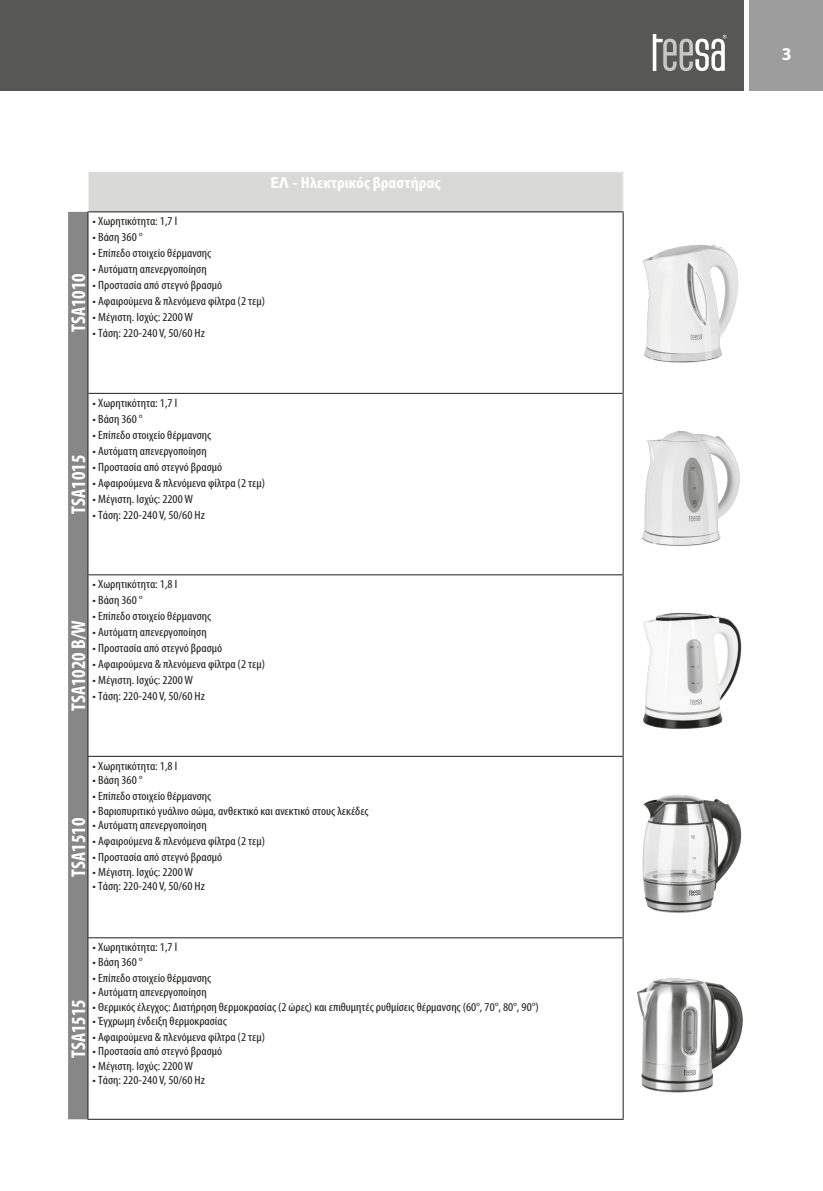
<style>
.page{position:relative;width:823px;height:1191px;background:#fff}
.page>*{position:absolute;margin:0;border:0;box-sizing:border-box;transform-origin:0 0}
.t1{font:700 condensed 20px "Myriad Pro";color:#fff}
.t2{font:700 18px "Myriad Pro";color:#fff}
.t3{font:700 condensed 16px "Myriad Pro";color:#fff;scale:1.1 1}
.t4{font:condensed 12px "Myriad Pro";color:#1d1d1b;scale:1.1 1}
.s1{font-stretch:normal}
</style>
<div class="page">
<div style="left:88px;top:172px;width:534px;height:40px;background:#d9d9d8"></div>
<div style="left:68px;top:212px;width:19px;height:907px;background:#878787"></div>
<hr style="left:87px;top:211px;width:536px;height:1px;background:#1d1d1b">
<hr style="left:88px;top:393px;width:534px;height:1px;background:#1d1d1b">
<hr style="left:87px;top:574px;width:536px;height:1px;background:#1d1d1b">
<hr style="left:87px;top:575px;width:1px;height:181px;background:#1d1d1b">
<hr style="left:622px;top:575px;width:1px;height:181px;background:#1d1d1b">
<hr style="left:87px;top:756px;width:536px;height:1px;background:#1d1d1b">
<hr style="left:87px;top:757px;width:1px;height:180px;background:#1d1d1b">
<hr style="left:622px;top:757px;width:1px;height:180px;background:#1d1d1b">
<hr style="left:87px;top:937px;width:536px;height:1px;background:#1d1d1b">
<hr style="left:87px;top:938px;width:1px;height:180px;background:#1d1d1b">
<hr style="left:622px;top:938px;width:1px;height:180px;background:#1d1d1b">
<hr style="left:87px;top:212px;width:1px;height:181px;background:#1d1d1b">
<hr style="left:622px;top:212px;width:1px;height:181px;background:#1d1d1b">
<hr style="left:87px;top:393px;width:1px;height:181px;background:#1d1d1b">
<hr style="left:622px;top:393px;width:1px;height:181px;background:#1d1d1b">
<hr style="left:87px;top:1118px;width:536px;height:1px;background:#1d1d1b">
<img style="left:637px;top:978px;width:106px;height:115px">
<img style="left:643px;top:244px;width:96px;height:119px">
<img style="left:623px;top:417px;width:117px;height:141px">
<img style="left:643px;top:613px;width:99px;height:116px">
<img style="left:642px;top:794px;width:100px;height:119px">
<div style="left:748px;top:0;width:74px;height:91px;background:#9d9d9d"></div>
<div style="left:0;top:0;width:743px;height:91px;background:#575756"></div>
<svg style="left:652px;top:34px;width:74px;height:37px"></svg>
<p class="t3" style="left:270px;top:173px;width:156px"><span class="s1">ΕΛ -</span> Ηλεκτρικός βραστήρας</p>
<p class="t4" style="left:92px;top:214px;width:78px">• Χωρητικότητα: 1,7 l</p>
<p class="t4" style="left:92px;top:230px;width:47px">• Βάση 360 °</p>
<p class="t4" style="left:92px;top:246px;width:109px">• Επίπεδο στοιχείο θέρμανσης</p>
<p class="t4" style="left:92px;top:262px;width:105px">• Αυτόματη απενεργοποίηση</p>
<p class="t4" style="left:92px;top:278px;width:119px">• Προστασία από στεγνό βρασμό</p>
<p class="t4" style="left:92px;top:294px;width:158px">• Αφαιρούμενα &amp; πλενόμενα φίλτρα (2 τεμ)</p>
<p class="t4" style="left:92px;top:310px;width:93px">• Μέγιστη. Ισχύς: 2200 W</p>
<p class="t4" style="left:92px;top:326px;width:103px">• Τάση: 220-240 V, 50/60 Hz</p>
<p class="t1" style="left:66px;top:332px;width:60px;rotate:-90deg">TSA1010</p>
<p class="t4" style="left:92px;top:396px;width:78px">• Χωρητικότητα: 1,7 l</p>
<p class="t4" style="left:92px;top:412px;width:47px">• Βάση 360 °</p>
<p class="t4" style="left:92px;top:428px;width:109px">• Επίπεδο στοιχείο θέρμανσης</p>
<p class="t4" style="left:92px;top:444px;width:105px">• Αυτόματη απενεργοποίηση</p>
<p class="t4" style="left:92px;top:460px;width:119px">• Προστασία από στεγνό βρασμό</p>
<p class="t4" style="left:92px;top:476px;width:158px">• Αφαιρούμενα &amp; πλενόμενα φίλτρα (2 τεμ)</p>
<p class="t4" style="left:92px;top:492px;width:93px">• Μέγιστη. Ισχύς: 2200 W</p>
<p class="t4" style="left:92px;top:508px;width:103px">• Τάση: 220-240 V, 50/60 Hz</p>
<p class="t1" style="left:66px;top:513px;width:60px;rotate:-90deg">TSA1015</p>
<p class="t4" style="left:92px;top:577px;width:78px">• Χωρητικότητα: 1,8 l</p>
<p class="t4" style="left:92px;top:593px;width:47px">• Βάση 360 °</p>
<p class="t4" style="left:92px;top:609px;width:109px">• Επίπεδο στοιχείο θέρμανσης</p>
<p class="t4" style="left:92px;top:625px;width:105px">• Αυτόματη απενεργοποίηση</p>
<p class="t4" style="left:92px;top:641px;width:119px">• Προστασία από στεγνό βρασμό</p>
<p class="t4" style="left:92px;top:657px;width:158px">• Αφαιρούμενα &amp; πλενόμενα φίλτρα (2 τεμ)</p>
<p class="t4" style="left:92px;top:673px;width:93px">• Μέγιστη. Ισχύς: 2200 W</p>
<p class="t4" style="left:92px;top:689px;width:103px">• Τάση: 220-240 V, 50/60 Hz</p>
<p class="t1" style="left:66px;top:711px;width:92px;rotate:-90deg">TSA1020 B/W</p>
<p class="t4" style="left:92px;top:758px;width:78px">• Χωρητικότητα: 1,8 l</p>
<p class="t4" style="left:92px;top:773px;width:47px">• Βάση 360 °</p>
<p class="t4" style="left:92px;top:789px;width:109px">• Επίπεδο στοιχείο θέρμανσης</p>
<p class="t4" style="left:92px;top:803px;width:252px">• Βαριοπυριτικό γυάλινο σώμα, ανθεκτικό και ανεκτικό στους λεκέδες</p>
<p class="t4" style="left:92px;top:818px;width:105px">• Αυτόματη απενεργοποίηση</p>
<p class="t4" style="left:92px;top:834px;width:158px">• Αφαιρούμενα &amp; πλενόμενα φίλτρα (2 τεμ)</p>
<p class="t4" style="left:92px;top:850px;width:119px">• Προστασία από στεγνό βρασμό</p>
<p class="t4" style="left:92px;top:864px;width:93px">• Μέγιστη. Ισχύς: 2200 W</p>
<p class="t4" style="left:92px;top:878px;width:103px">• Τάση: 220-240 V, 50/60 Hz</p>
<p class="t1" style="left:66px;top:876px;width:60px;rotate:-90deg">TSA1510</p>
<p class="t4" style="left:92px;top:940px;width:78px">• Χωρητικότητα: 1,7 l</p>
<p class="t4" style="left:92px;top:954px;width:47px">• Βάση 360 °</p>
<p class="t4" style="left:92px;top:970px;width:109px">• Επίπεδο στοιχείο θέρμανσης</p>
<p class="t4" style="left:92px;top:985px;width:105px">• Αυτόματη απενεργοποίηση</p>
<p class="t4" style="left:92px;top:999px;width:407px">• Θερμικός έλεγχος: Διατήρηση θερμοκρασίας (2 ώρες) και επιθυμητές ρυθμίσεις θέρμανσης (60°, 70°, 80°, 90°)</p>
<p class="t4" style="left:92px;top:1013px;width:123px">• Έγχρωμη ένδειξη θερμοκρασίας</p>
<p class="t4" style="left:92px;top:1029px;width:158px">• Αφαιρούμενα &amp; πλενόμενα φίλτρα (2 τεμ)</p>
<p class="t4" style="left:92px;top:1044px;width:119px">• Προστασία από στεγνό βρασμό</p>
<p class="t4" style="left:92px;top:1058px;width:93px">• Μέγιστη. Ισχύς: 2200 W</p>
<p class="t4" style="left:92px;top:1073px;width:103px">• Τάση: 220-240 V, 50/60 Hz</p>
<p class="t1" style="left:66px;top:1058px;width:60px;rotate:-90deg">TSA1515</p>
<p class="t2" style="left:781px;top:42px;width:11px">3</p>
</div>
